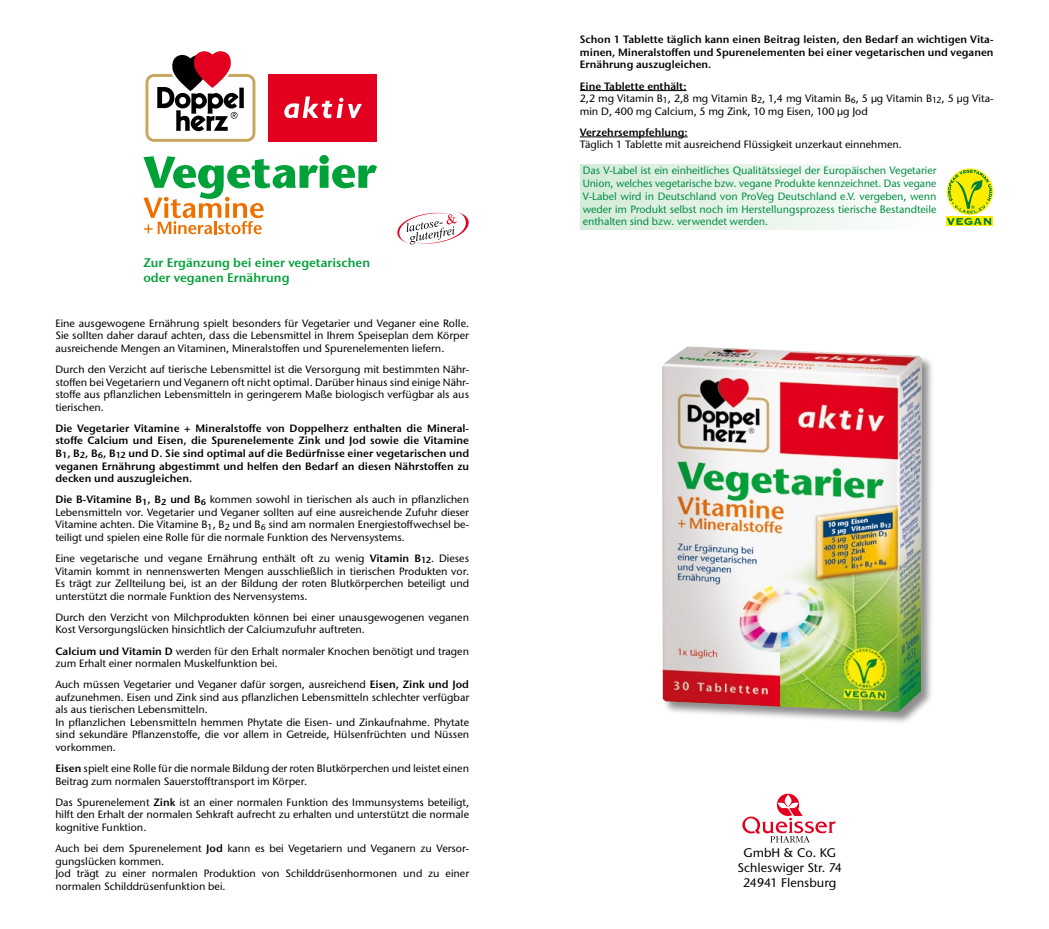
<style>
.page{position:relative;width:1049px;height:929px;background:#fff}
.page>*{position:absolute;margin:0;border:0;box-sizing:border-box;transform-origin:0 0}
.t1{font:600 12.5px/15px "Stone Sans ITC Pro";color:#00a139}
.t2{font:500 12.5px/15px "Stone Sans ITC Pro";color:#000;text-align:center}
.t3{font:500 10.62px/12.5px "Stone Sans ITC Pro";color:#000}
.t4{font:600 10.62px/12.5px "Stone Sans ITC Pro";color:#000;text-align:justify}
.t5{font:500 10.62px/12.8px "Stone Sans ITC Pro";color:#008c42;text-align:justify}
.s1{font-weight:600}
</style>
<div class="page">
<svg style="left:145px;top:51px;width:111px;height:91px"></svg>
<div style="left:268px;top:74px;width:109px;height:68px;background:#e3001e"></div>
<svg style="left:284px;top:96px;width:78px;height:23px"></svg>
<svg style="left:397px;top:212px;width:72px;height:32px"></svg>
<svg style="left:143px;top:155px;width:234px;height:79px"></svg>
<hr style="left:580px;top:90px;width:106px;height:1px;background:#000">
<hr style="left:580px;top:137px;width:108px;height:1px;background:#000">
<div style="left:580px;top:164px;width:359px;height:65px;background:linear-gradient(to right,#d4ebd8,#fefefe)"></div>
<div style="left:946px;top:216px;width:47px;height:9px;background:#ffed00"></div>
<svg style="left:947px;top:170px;width:45px;height:55px"></svg>
<svg style="left:742px;top:793px;width:93px;height:49px"></svg>
<div style="left:661px;top:345px;width:274px;height:379px;background:#000;opacity:.45"></div>
<img style="left:662px;top:346px;width:260px;height:366px">
<p class="t1" style="left:143px;top:255px;width:228px">Zur Ergänzung bei einer vegetarischen oder veganen Ernährung</p>
<p class="t3" style="left:55px;top:317px;width:415px;text-align:justify">Eine ausgewogene Ernährung spielt besonders für Vegetarier und Veganer eine Rolle.<br>Sie sollten daher darauf achten, dass die Lebensmittel in Ihrem Speiseplan dem Körper ausreichende Mengen an Vitaminen, Mineralstoffen und Spurenelementen liefern.</p>
<p class="t3" style="left:55px;top:363px;width:415px;text-align:justify">Durch den Verzicht auf tierische Lebensmittel ist die Versorgung mit bestimmten Nähr&shy;stoffen bei Vegetariern und Veganern oft nicht optimal. Darüber hinaus sind einige Nähr&shy;stoffe aus pflanzlichen Lebensmitteln in geringerem Maße biologisch verfügbar als aus tierischen.</p>
<p class="t4" style="left:55px;top:422px;width:415px">Die Vegetarier Vitamine + Mineralstoffe von Doppelherz enthalten die Mineral&shy;stoffe Calcium und Eisen, die Spurenelemente Zink und Jod sowie die Vitamine B<sub>1</sub>, B<sub>2</sub>, B<sub>6</sub>, B<sub>12</sub> und D. Sie sind optimal auf die Bedürfnisse einer vegetarischen und veganen Ernährung abgestimmt und helfen den Bedarf an diesen Nährstoffen zu decken und auszugleichen.</p>
<p class="t3" style="left:55px;top:493px;width:415px;text-align:justify"><span class="s1">Die B-Vitamine B</span><sub>1</sub><span class="s1">, B</span><sub>2</sub> <span class="s1">und B</span><sub>6</sub> kommen sowohl in tierischen als auch in pflanzlichen Lebensmitteln vor. Vegetarier und Veganer sollten auf eine ausreichende Zufuhr dieser Vitamine achten. Die Vitamine B<sub>1</sub>, B<sub>2</sub> und B<sub>6</sub> sind am normalen Energiestoffwechsel be&shy;teiligt und spielen eine Rolle für die normale Funktion des Nervensystems.</p>
<p class="t3" style="left:55px;top:552px;width:415px;text-align:justify">Eine vegetarische und vegane Ernährung enthält oft zu wenig <span class="s1">Vitamin B</span><sub>12</sub>. Dieses Vitamin kommt in nennenswerten Mengen ausschließlich in tierischen Produkten vor.<br>Es trägt zur Zellteilung bei, ist an der Bildung der roten Blutkörperchen beteiligt und unterstützt die normale Funktion des Nervensystems.</p>
<p class="t3" style="left:55px;top:610px;width:415px">Durch den Verzicht von Milchprodukten können bei einer unausgewogenen veganen<br>Kost Versorgungslücken hinsichtlich der Calciumzufuhr auftreten.</p>
<p class="t3" style="left:55px;top:644px;width:415px"><span class="s1">Calcium und Vitamin D</span> werden für den Erhalt normaler Knochen benötigt und tragen zum Erhalt einer normalen Muskelfunktion bei.</p>
<p class="t3" style="left:55px;top:678px;width:415px">Auch müssen Vegetarier und Veganer dafür sorgen, ausreichend <span class="s1">Eisen, Zink und Jod </span>aufzunehmen. Eisen und Zink sind aus pflanzlichen Lebensmitteln schlechter verfügbar als aus tierischen Lebensmitteln.<br>In pflanzlichen Lebensmitteln hemmen Phytate die Eisen- und Zinkaufnahme. Phytate sind sekundäre Pflanzenstoffe, die vor allem in Getreide, Hülsenfrüchten und Nüssen vorkommen.</p>
<p class="t3" style="left:55px;top:762px;width:415px"><span class="s1">Eisen</span> spielt eine Rolle für die normale Bildung der roten Blutkörperchen und leistet einen<br>Beitrag zum normalen Sauerstofftransport im Körper.</p>
<p class="t3" style="left:55px;top:795px;width:415px;text-align:justify">Das Spurenelement <span class="s1">Zink</span> ist an einer normalen Funktion des Immunsystems beteiligt, hilft den Erhalt der normalen Sehkraft aufrecht zu erhalten und unterstützt die normale kognitive Funktion.</p>
<p class="t3" style="left:55px;top:842px;width:415px">Auch bei dem Spurenelement <span class="s1">Jod</span> kann es bei Vegetariern und Veganern zu Versor&shy;gungslücken kommen.<br>Jod trägt zu einer normalen Produktion von Schilddrüsenhormonen und zu einer normalen Schilddrüsenfunktion bei.</p>
<p class="t4" style="left:580px;top:33px;width:415px">Schon 1 Tablette täglich kann einen Beitrag leisten, den Bedarf an wichtigen Vita&shy;minen, Mineralstoffen und Spurenelementen bei einer vegetarischen und veganen Ernährung auszugleichen.</p>
<p class="t3" style="left:580px;top:79px;width:415px"><span class="s1">Eine Tablette enthält:<br></span>2,2 mg Vitamin B<sub>1</sub>, 2,8 mg Vitamin B<sub>2</sub>, 1,4 mg Vitamin B<sub>6</sub>, 5 µg Vitamin B<sub>12</sub>, 5 µg Vita&shy;min D, 400 mg Calcium, 5 mg Zink, 10 mg Eisen, 100 µg Jod</p>
<p class="t4" style="left:580px;top:126px;width:109px">Verzehrsempfehlung:</p>
<p class="t3" style="left:580px;top:138px;width:324px">Täglich 1 Tablette mit ausreichend Flüssigkeit unzerkaut einnehmen.</p>
<p class="t5" style="left:583px;top:164px;width:355px">Das V-Label ist ein einheitliches Qualitätssiegel der Europäischen Vegetarier Union, welches vegetarische bzw. vegane Produkte kennzeichnet. Das vegane V-Label wird in Deutschland von ProVeg Deutschland e.V. vergeben, wenn weder im Produkt selbst noch im Herstellungsprozess tierische Bestandteile enthalten sind bzw. verwendet werden.</p>
<p class="t2" style="left:737px;top:844px;width:106px">GmbH &amp; Co. KG<br>Schleswiger Str. 74<br>24941 Flensburg</p>
</div>
